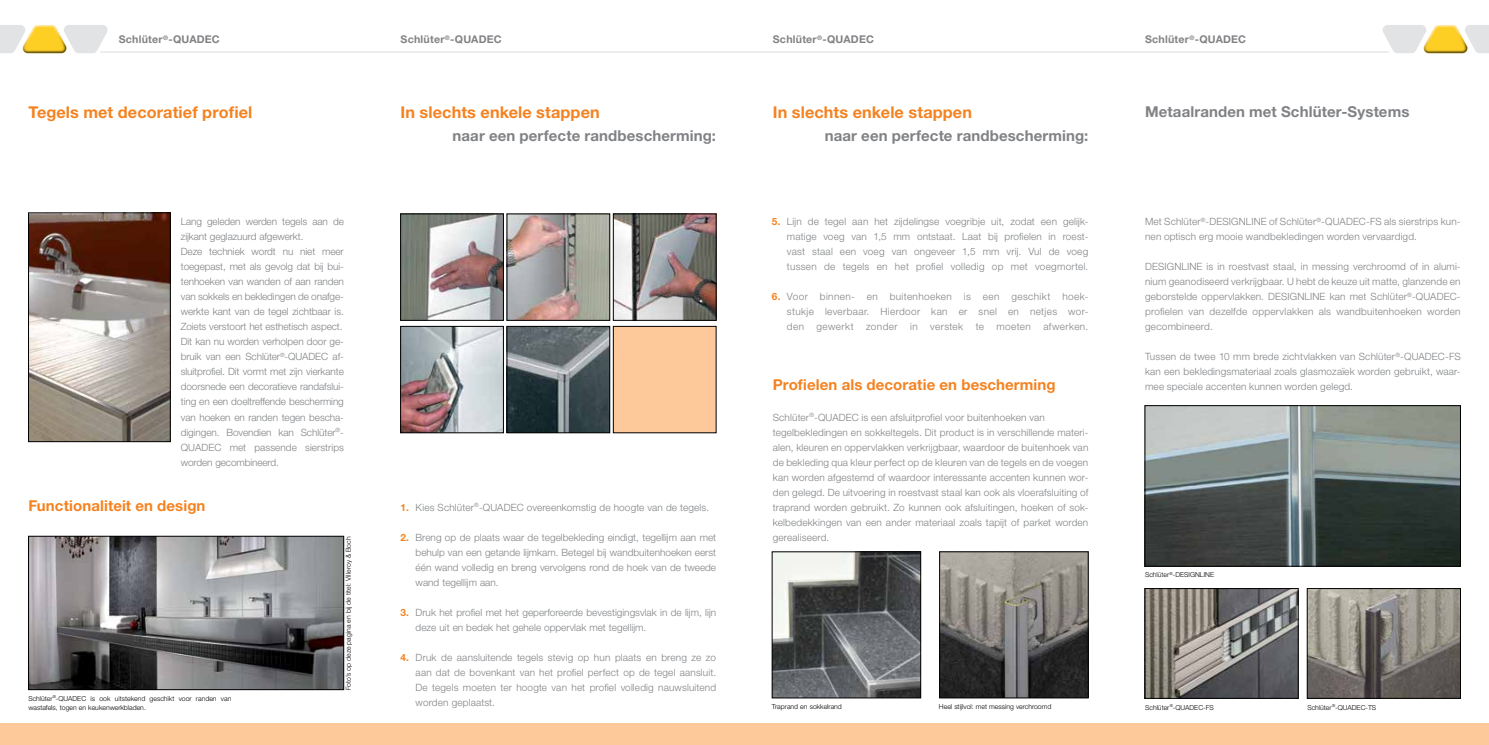
<style>
.page{position:relative;width:1489px;height:745px;background:#fff}
.page>*{position:absolute;margin:0;border:0;box-sizing:border-box;transform-origin:0 0}
.t1{font:700 16.25px "Helvetica Neue LT Pro";letter-spacing:.005em;color:#f58220}
.t2{font:700 15px "Helvetica Neue LT Pro";letter-spacing:.01em;color:#808285}
.t3{font:700 15px "Helvetica Neue LT Pro";letter-spacing:.005em;color:#f58220}
.t4{font:700 10.62px "Helvetica Neue LT Pro";letter-spacing:.02em;color:#808285}
.t5{font:300 10px/15px "Helvetica Neue LT Pro";letter-spacing:.005em;color:#808285;text-align:justify}
.t6{font:300 6.88px/8.8px "Helvetica Neue LT Pro";color:#000}
.s1{font-weight:700;color:#f58220}
</style>
<div class="page">
<hr style="left:100px;top:51px;width:1288px;height:2px;background:#e2e3e4">
<div style="left:0;top:723px;width:1488px;height:21px;background:#fdc99b"></div>
<img style="left:30px;top:214px;width:138px;height:225px">
<div style="left:28px;top:212px;width:142px;height:229px;border:1px solid #000"></div>
<img style="left:30px;top:537px;width:312px;height:150px">
<div style="left:28px;top:535px;width:316px;height:154px;border:1px solid #000"></div>
<img style="left:774px;top:553px;width:144px;height:142px">
<div style="left:772px;top:551px;width:148px;height:146px;border:1px solid #000"></div>
<img style="left:1146px;top:590px;width:150px;height:106px">
<div style="left:1144px;top:588px;width:154px;height:110px;border:1px solid #000"></div>
<img style="left:941px;top:553px;width:145px;height:142px">
<div style="left:939px;top:551px;width:149px;height:146px;border:1px solid #000"></div>
<svg style="left:0;top:25px;width:107px;height:28px"></svg>
<svg style="left:1382px;top:25px;width:106px;height:28px"></svg>
<img style="left:402px;top:216px;width:99px;height:102px">
<img style="left:509px;top:216px;width:99px;height:102px">
<img style="left:615px;top:216px;width:99px;height:102px">
<div style="left:613px;top:214px;width:103px;height:106px;border:1px solid #000"></div>
<img style="left:402px;top:328px;width:99px;height:102px">
<div style="left:400px;top:326px;width:103px;height:106px;border:1px solid #000"></div>
<div style="left:613px;top:326px;width:103px;height:106px;background:#fdc99b"></div>
<div style="left:613px;top:326px;width:103px;height:106px;border:1px solid #000"></div>
<img style="left:509px;top:328px;width:99px;height:102px">
<div style="left:507px;top:326px;width:103px;height:106px;border:1px solid #000"></div>
<img style="left:1308px;top:590px;width:150px;height:106px">
<div style="left:1306px;top:588px;width:154px;height:110px;border:1px solid #000"></div>
<img style="left:1146px;top:407px;width:312px;height:157px">
<div style="left:1144px;top:405px;width:316px;height:161px;border:1px solid #000"></div>
<p class="t4" style="left:119px;top:33px;width:102px">Schlüter<sup>®</sup>-QUADEC</p>
<p class="t4" style="left:400px;top:33px;width:102px">Schlüter<sup>®</sup>-QUADEC</p>
<p class="t4" style="left:772px;top:33px;width:102px">Schlüter<sup>®</sup>-QUADEC</p>
<h1 class="t1" style="left:28px;top:102px;width:225px">Tegels met decoratief profiel</h1>
<p class="t5" style="left:181px;top:214px;width:165px;text-align:left">Lang geleden werden tegels aan de zijkant geglazuurd afgewerkt.<br>Deze techniek wordt nu niet meer toegepast, met als gevolg dat bij bui&shy;tenhoeken van wanden of aan randen van sokkels en bekledingen de onafge&shy;werkte kant van de tegel zichtbaar is.<br>Zoiets verstoort het esthetisch aspect.<br>Dit kan nu worden verholpen door ge&shy;bruik van een Schlüter<sup>®</sup>-QUADEC af&shy;sluitprofiel. Dit vormt met zijn vierkante doorsnede een decoratieve randafslui&shy;ting en een doeltreffende bescherming van hoeken en randen tegen bescha&shy;digingen. Bovendien kan Schlüter<sup>®</sup>- QUADEC met passende sierstrips worden gecombineerd.</p>
<h2 class="t3" style="left:28px;top:495px;width:179px">Functionaliteit en design</h2>
<p class="t6" style="left:28px;top:693px;width:204px">Schlüter<sup>®</sup>-QUADEC is ook uitstekend geschikt voor randen van wastafels, togen en keukenwerkbladen.</p>
<p class="t6" style="left:344px;top:690px;width:155px;rotate:-90deg">Foto’s op deze pagina en bij de titel: Villeroy &amp; Boch</p>
<h1 class="t1" style="left:400px;top:102px;width:201px">In slechts enkele stappen</h1>
<h2 class="t2" style="left:452px;top:126px;width:265px">naar een perfecte randbescherming:</h2>
<p class="t5" style="left:400px;top:499px;width:310px"><span class="s1">1.</span> Kies Schlüter<sup>®</sup>-QUADEC overeenkomstig de hoogte van de tegels.</p>
<p class="t5" style="left:415px;top:529px;width:302px;text-indent:-15px"><span class="s1">2.</span> Breng op de plaats waar de tegelbekleding eindigt, tegellijm aan met behulp van een getande lijmkam. Betegel bij wandbuitenhoeken eerst één wand volledig en breng vervolgens rond de hoek van de tweede wand tegellijm aan.</p>
<p class="t5" style="left:415px;top:604px;width:302px;text-indent:-15px"><span class="s1">3.</span> Druk het profiel met het geperforeerde bevestigingsvlak in de lijm, lijn deze uit en bedek het gehele oppervlak met tegellijm.</p>
<p class="t5" style="left:415px;top:649px;width:302px;text-indent:-15px"><span class="s1">4.</span> Druk de aansluitende tegels stevig op hun plaats en breng ze zo aan dat de bovenkant van het profiel perfect op de tegel aansluit.<br>De tegels moeten ter hoogte van het profiel volledig nauwsluitend worden geplaatst.</p>
<h1 class="t1" style="left:772px;top:102px;width:201px">In slechts enkele stappen</h1>
<h2 class="t2" style="left:824px;top:126px;width:265px">naar een perfecte randbescherming:</h2>
<p class="t5" style="left:787px;top:214px;width:303px;text-indent:-15px"><span class="s1">5.</span> Lijn de tegel aan het zijdelingse voegribje uit, zodat een gelijk&shy;matige voeg van 1,5 mm ontstaat. Laat bij profielen in roest&shy;vast staal een voeg van ongeveer 1,5 mm vrij. Vul de voeg tussen de tegels en het profiel volledig op met voegmortel.</p>
<p class="t5" style="left:787px;top:289px;width:303px;text-indent:-15px"><span class="s1">6.</span> Voor binnen- en buitenhoeken is een geschikt hoek&shy;stukje leverbaar. Hierdoor kan er snel en netjes wor&shy;den gewerkt zonder in verstek te moeten afwerken.</p>
<h2 class="t3" style="left:772px;top:375px;width:284px">Profielen als decoratie en bescherming</h2>
<p class="t5" style="left:772px;top:409px;width:317px;text-align:left">Schlüter<sup>®</sup>-QUADEC is een afsluitprofiel voor buitenhoeken van tegelbekledingen en sokkeltegels. Dit product is in verschillende materi&shy;alen, kleuren en oppervlakken verkrijgbaar, waardoor de buitenhoek van de bekleding qua kleur perfect op de kleuren van de tegels en de voegen kan worden afgestemd of waardoor interessante accenten kunnen wor&shy;den gelegd. De uitvoering in roestvast staal kan ook als vloerafsluiting of traprand worden gebruikt. Zo kunnen ook afsluitingen, hoeken of sok&shy;kelbedekkingen van een ander materiaal zoals tapijt of parket worden gerealiseerd.</p>
<p class="t6" style="left:772px;top:701px;width:71px">Traprand en sokkelrand</p>
<p class="t6" style="left:938px;top:701px;width:114px">Heel stijlvol: met messing verchroomd</p>
<p class="t4" style="left:1144px;top:33px;width:102px">Schlüter<sup>®</sup>-QUADEC</p>
<h2 class="t2" style="left:1144px;top:102px;width:266px">Metaalranden met Schlüter-Systems</h2>
<p class="t5" style="left:1144px;top:214px;width:317px">Met Schlüter<sup>®</sup>-DESIGNLINE of Schlüter<sup>®</sup>-QUADEC-FS als sierstrips kun&shy;nen optisch erg mooie wandbekledingen worden vervaardigd.</p>
<p class="t5" style="left:1144px;top:259px;width:317px">DESIGNLINE is in roestvast staal, in messing verchroomd of in alumi&shy;nium geanodiseerd verkrijgbaar. U hebt de keuze uit matte, glanzende en geborstelde oppervlakken. DESIGNLINE kan met Schlüter<sup>®</sup>-QUADEC&shy;profielen van dezelfde oppervlakken als wandbuitenhoeken worden gecombineerd.</p>
<p class="t5" style="left:1144px;top:349px;width:317px">Tussen de twee 10 mm brede zichtvlakken van Schlüter<sup>®</sup>-QUADEC-FS kan een bekledingsmateriaal zoals glasmozaïek worden gebruikt, waar&shy;mee speciale accenten kunnen worden gelegd.</p>
<p class="t6" style="left:1144px;top:570px;width:71px">Schlüter<sup>®</sup>-DESIGNLINE</p>
<p class="t6" style="left:1144px;top:702px;width:70px">Schlüter<sup>®</sup>-QUADEC-FS</p>
<p class="t6" style="left:1307px;top:702px;width:70px">Schlüter<sup>®</sup>-QUADEC-TS</p>
</div>
